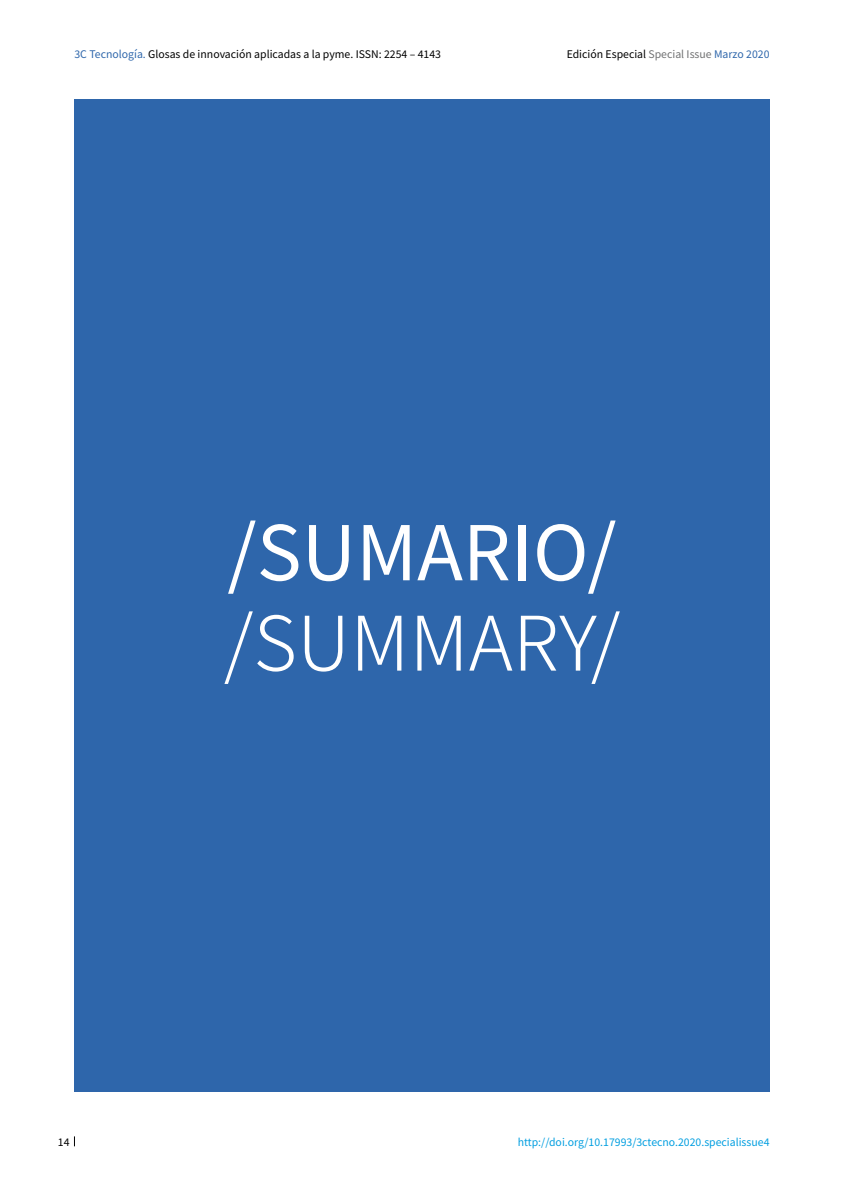
<style>
.page{position:relative;width:844px;height:1191px;background:#fff}
.page>*{position:absolute;margin:0;border:0;box-sizing:border-box;transform-origin:0 0}
.t1{font:75.25px "Noto Sans HK";color:#fff}
.t2{font:300 75.25px "Noto Sans HK";color:#fff}
.t3{font:10.5px "Noto Sans HK";color:#000}
.t4{font:10.5px "Noto Sans HK";color:#009ee0}
.s1{color:#2e66ab}
.s2{color:#707172}
</style>
<div class="page">
<div style="left:74px;top:99px;width:695px;height:992px;background:#2e66ab"></div>
<p class="t3" style="left:74px;top:48px;width:368px"><span class="s1">3C Tecnología.</span> Glosas de innovación aplicadas a la pyme. ISSN: 2254 – 4143</p>
<p class="t3" style="left:566px;top:48px;width:204px">Edición Especial <span class="s2">Special Issue</span> <span class="s1">Marzo 2020</span></p>
<h1 class="t1" style="left:227px;top:510px;width:391px">/SUMARIO/</h1>
<h1 class="t2" style="left:224px;top:600px;width:398px">/SUMMARY/</h1>
<p class="t3" style="left:58px;top:1135px;width:13px">14</p>
<p class="t4" style="left:517px;top:1135px;width:253px">http://doi.org/10.17993/3ctecno.2020.specialissue4</p>
</div>
